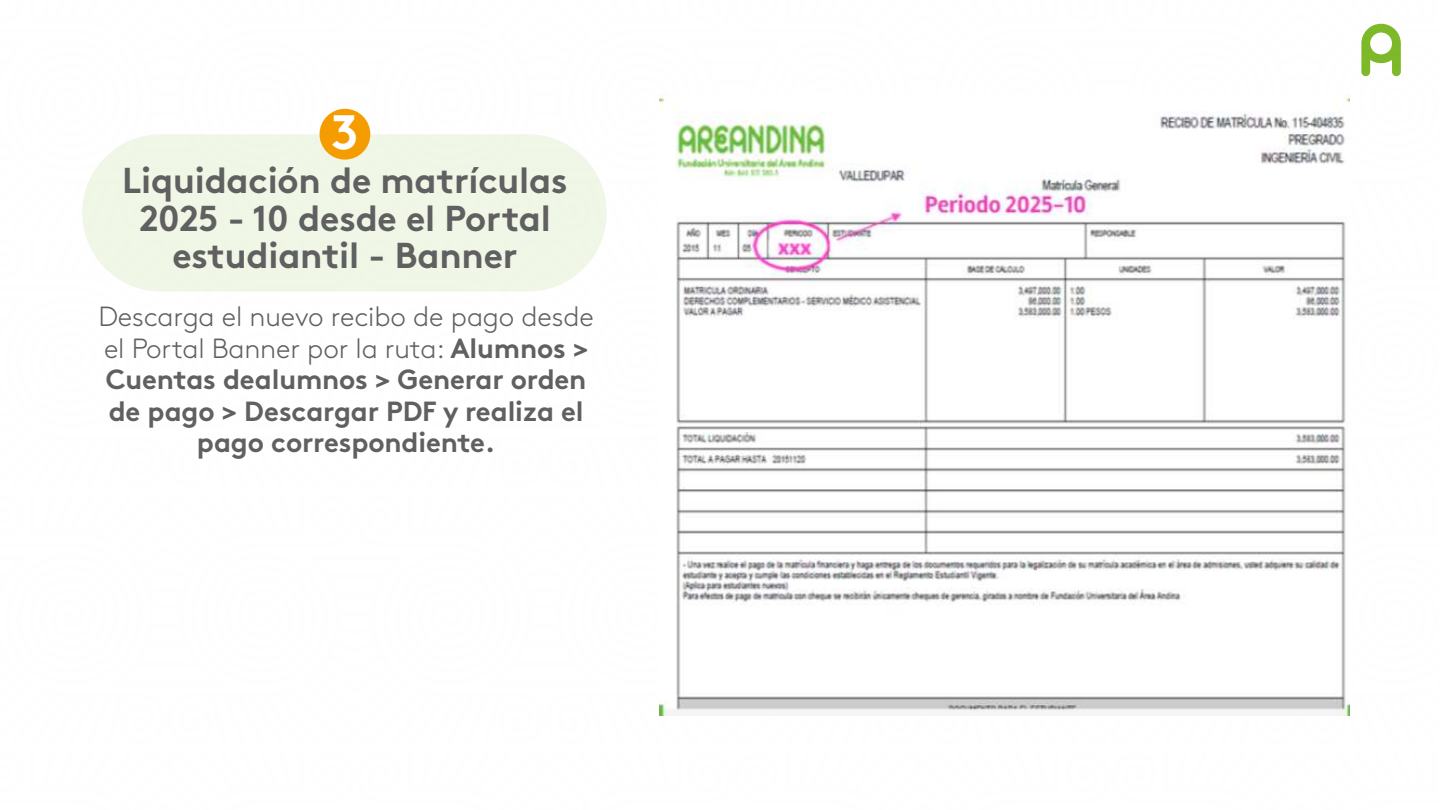
<style>
.page{position:relative;width:1440px;height:810px;background:#fff}
.page>*{position:absolute;margin:0;border:0;box-sizing:border-box;transform-origin:0 0}
.t1{font:700 48px "Brown";color:#fff}
.t2{font:700 36px/37.5px "Brown Std";letter-spacing:-.005em;color:#606060;text-align:center}
.t3{font:700 27.67px/31.5px "Brown Std";letter-spacing:-.005em;color:#606060;text-align:center}
.s1{font-weight:300}
</style>
<div class="page">
<img style="left:659px;top:231px;width:690px;height:484px">
<div style="left:82px;top:134px;width:525px;height:158px;background:#f0f7e7;border-radius:79px"></div>
<svg style="left:82px;top:23px;width:1319px;height:208px"></svg>
<h1 class="t1" style="left:331px;top:94px;width:29px">3</h1>
<h2 class="t2" style="left:122px;top:161px;width:447px">Liquidación de matrículas<br>2025 - 10 desde el Portal estudiantil - Banner</h2>
<p class="t3" style="left:99px;top:301px;width:497px"><span class="s1">Descarga el nuevo recibo de pago desde el Portal Banner por la ruta:</span> Alumnos &gt; Cuentas dealumnos &gt; Generar orden de pago &gt; Descargar PDF y realiza el pago correspondiente.</p>
</div>
